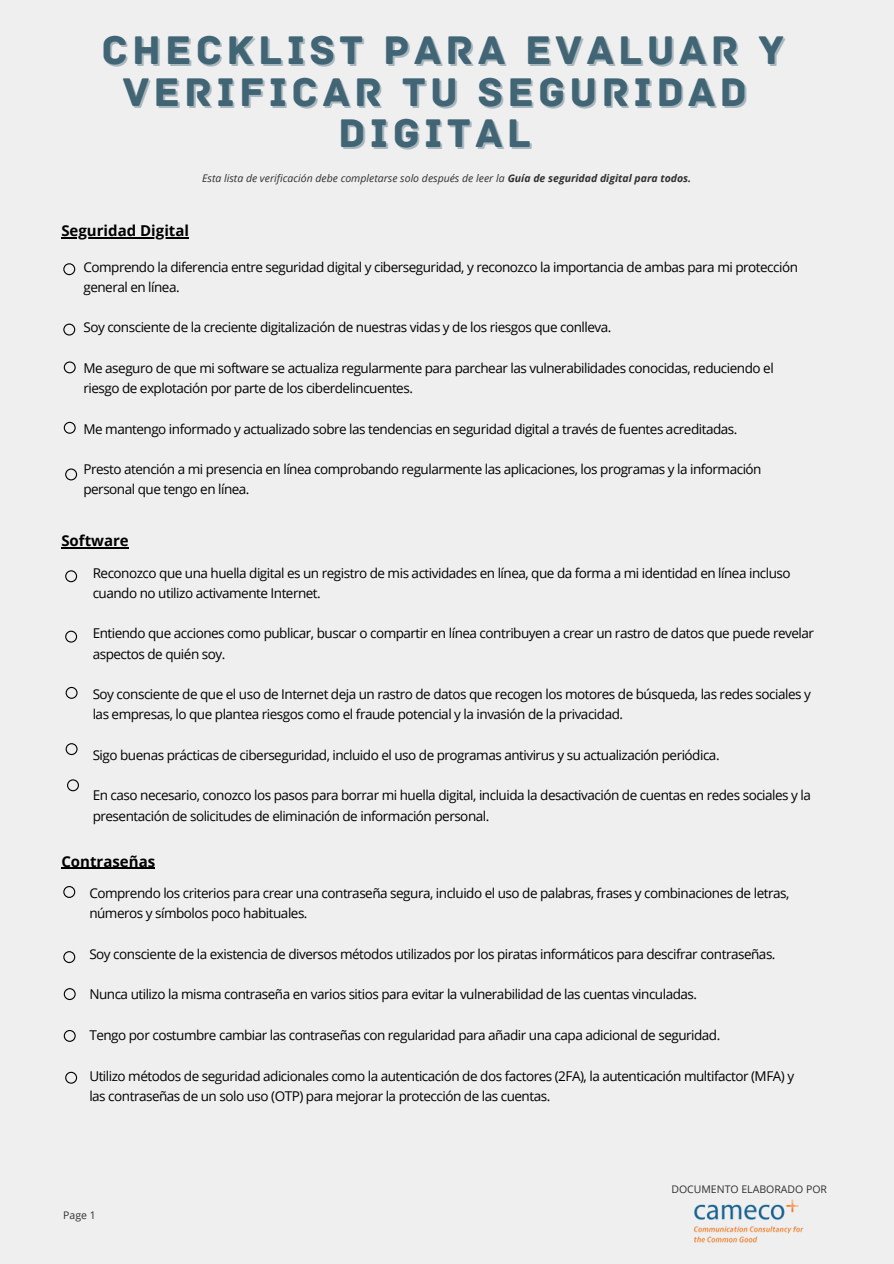
<style>
.page{position:relative;width:894px;height:1264px;background:#fff}
.page>*{position:absolute;margin:0;border:0;box-sizing:border-box;transform-origin:0 0}
.t1{font:42px "Archive";letter-spacing:.1em;color:#416575}
.t2{font:700 15px "Open Sans";color:#000}
.t3{font:13.5px/20.2px "Open Sans";letter-spacing:-.035em;color:#000}
.t4{font:italic 10.5px "Open Sans";color:#303030}
.t5{font:10.5px "Open Sans";color:#303030}
.s1{font-weight:700}
</style>
<div class="page">
<div style="left:0;top:0;width:893px;height:1263px;background:#efefef"></div>
<hr style="left:61px;top:237px;width:128px;height:2px;background:#000">
<hr style="left:61px;top:547px;width:68px;height:1px;background:#000">
<hr style="left:61px;top:867px;width:94px;height:2px;background:#000">
<svg style="left:63px;top:263px;width:12px;height:12px"></svg>
<svg style="left:63px;top:323px;width:12px;height:12px"></svg>
<svg style="left:64px;top:361px;width:12px;height:12px"></svg>
<svg style="left:64px;top:422px;width:12px;height:12px"></svg>
<svg style="left:65px;top:468px;width:12px;height:12px"></svg>
<svg style="left:65px;top:570px;width:12px;height:12px"></svg>
<svg style="left:65px;top:630px;width:12px;height:12px"></svg>
<svg style="left:66px;top:687px;width:12px;height:12px"></svg>
<svg style="left:66px;top:743px;width:12px;height:12px"></svg>
<svg style="left:67px;top:779px;width:12px;height:12px"></svg>
<svg style="left:63px;top:886px;width:12px;height:12px"></svg>
<svg style="left:63px;top:951px;width:12px;height:12px"></svg>
<svg style="left:64px;top:988px;width:12px;height:12px"></svg>
<svg style="left:64px;top:1030px;width:12px;height:11px"></svg>
<svg style="left:65px;top:1071px;width:12px;height:12px"></svg>
<img style="left:693px;top:1199px;width:111px;height:44px">
<p class="t1" style="left:101px;top:25px;width:683px">CHECKLIST PARA EVALUAR Y</p>
<p class="t1" style="left:123px;top:67px;width:625px">VERIFICAR TU SEGURIDAD</p>
<h3 class="t1" style="left:338px;top:109px;width:194px">DIGITAL</h3>
<h3 class="t4" style="left:202px;top:170px;width:490px">Esta lista de verificación debe completarse solo después de leer la <span class="s1">Guía de seguridad digital para todos.</span></h3>
<h3 class="t2" style="left:61px;top:220px;width:129px">Seguridad Digital</h3>
<h1 class="t3" style="left:83px;top:256px;width:716px">Comprendo la diferencia entre seguridad digital y ciberseguridad, y reconozco la importancia de ambas para mi protección general en línea.</h1>
<p class="t3" style="left:83px;top:317px;width:529px">Soy consciente de la creciente digitalización de nuestras vidas y de los riesgos que conlleva.</p>
<p class="t3" style="left:83px;top:357px;width:691px">Me aseguro de que mi software se actualiza regularmente para parchear las vulnerabilidades conocidas, reduciendo el riesgo de explotación por parte de los ciberdelincuentes.</p>
<h3 class="t3" style="left:83px;top:418px;width:655px">Me mantengo informado y actualizado sobre las tendencias en seguridad digital a través de fuentes acreditadas.</h3>
<h3 class="t3" style="left:83px;top:459px;width:679px">Presto atención a mi presencia en línea comprobando regularmente las aplicaciones, los programas y la información personal que tengo en línea.</h3>
<h3 class="t2" style="left:61px;top:530px;width:69px">Software</h3>
<h3 class="t3" style="left:93px;top:562px;width:699px">Reconozco que una huella digital es un registro de mis actividades en línea, que da forma a mi identidad en línea incluso cuando no utilizo activamente Internet.</h3>
<p class="t3" style="left:93px;top:623px;width:722px">Entiendo que acciones como publicar, buscar o compartir en línea contribuyen a crear un rastro de datos que puede revelar aspectos de quién soy.</p>
<p class="t3" style="left:93px;top:683px;width:719px">Soy consciente de que el uso de Internet deja un rastro de datos que recogen los motores de búsqueda, las redes sociales y las empresas, lo que plantea riesgos como el fraude potencial y la invasión de la privacidad.</p>
<h3 class="t3" style="left:93px;top:744px;width:628px">Sigo buenas prácticas de ciberseguridad, incluido el uso de programas antivirus y su actualización periódica.</h3>
<h3 class="t3" style="left:93px;top:785px;width:719px">En caso necesario, conozco los pasos para borrar mi huella digital, incluida la desactivación de cuentas en redes sociales y la presentación de solicitudes de eliminación de información personal.</h3>
<p class="t2" style="left:61px;top:850px;width:95px">Contraseñas</p>
<h3 class="t3" style="left:89px;top:882px;width:701px">Comprendo los criterios para crear una contraseña segura, incluido el uso de palabras, frases y combinaciones de letras, números y símbolos poco habituales.</h3>
<p class="t3" style="left:89px;top:943px;width:687px">Soy consciente de la existencia de diversos métodos utilizados por los piratas informáticos para descifrar contraseñas.</p>
<p class="t3" style="left:89px;top:984px;width:609px">Nunca utilizo la misma contraseña en varios sitios para evitar la vulnerabilidad de las cuentas vinculadas.</p>
<h4 class="t3" style="left:89px;top:1024px;width:632px">Tengo por costumbre cambiar las contraseñas con regularidad para añadir una capa adicional de seguridad.</h4>
<p class="t3" style="left:89px;top:1065px;width:706px">Utilizo métodos de seguridad adicionales como la autenticación de dos factores (2FA), la autenticación multifactor (MFA) y las contraseñas de un solo uso (OTP) para mejorar la protección de las cuentas.</p>
<h3 class="t5" style="left:63px;top:1208px;width:34px">Page 1</h3>
<p class="t5" style="left:671px;top:1181px;width:157px">DOCUMENTO ELABORADO POR</p>
</div>
